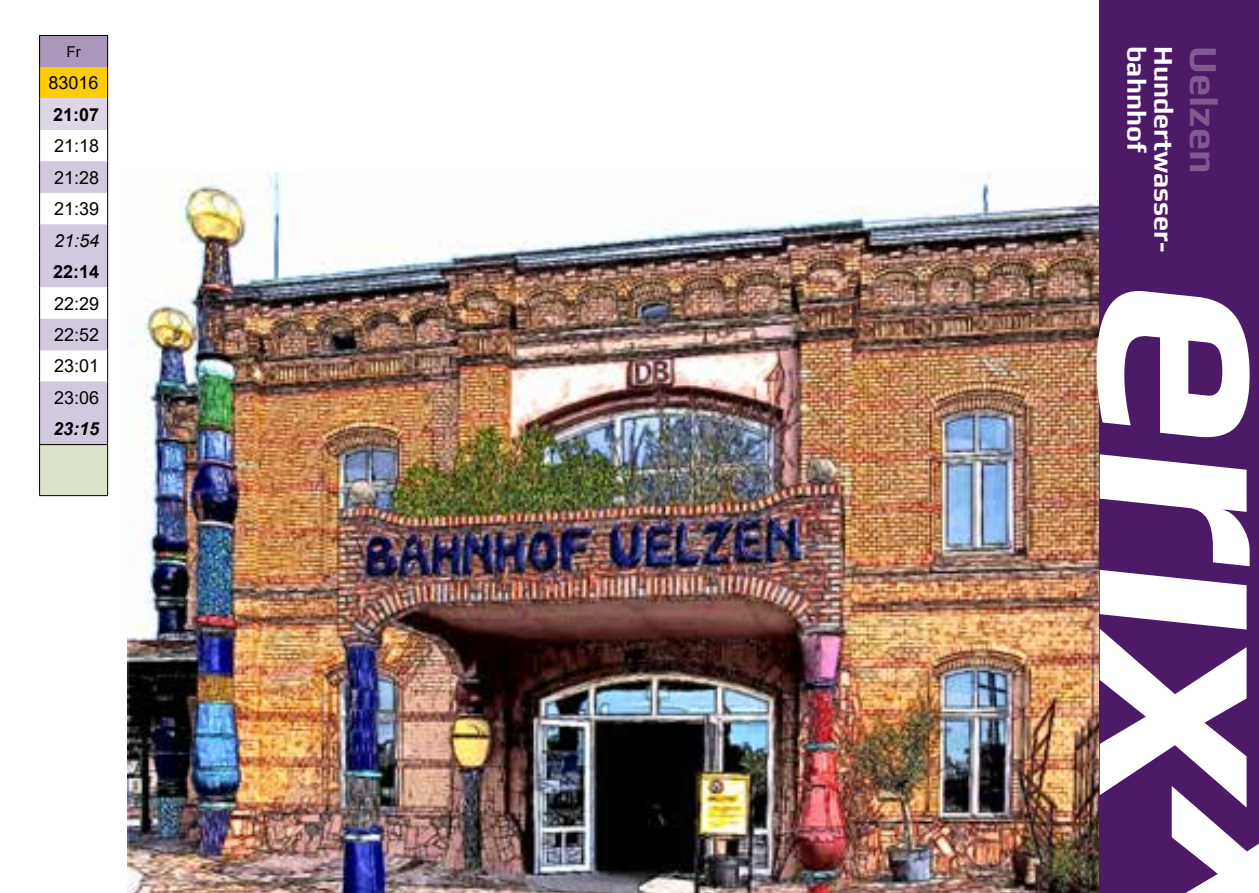
<style>
.page{position:relative;width:1259px;height:893px;background:#fff}
.page>*{position:absolute;margin:0;border:0;box-sizing:border-box;transform-origin:0 0}
.t1{font:700 39.9px "Play";color:#7f5b92}
.t2{font:700 27px "Play";color:#fff}
.t3{font:18px/31.5px "Arial";color:#000;text-align:justify}
.t4{font:700 18px "Arial";color:#000}
.t5{font:italic 18px "Arial";color:#000}
.t6{font:italic 700 18px "Arial";color:#000}
.t7{font:15px "Arial";color:#000}
</style>
<div class="page">
<img style="left:128px;top:173px;width:971px;height:720px">
<div style="left:40px;top:36px;width:68px;height:31px;background:#ab96bc"></div>
<div style="left:40px;top:67px;width:68px;height:31px;background:#ffcd00"></div>
<div style="left:40px;top:98px;width:68px;height:32px;background:#ddd6e7"></div>
<svg style="left:40px;top:161px;width:67px;height:283px"></svg>
<div style="left:40px;top:350px;width:68px;height:32px;background:#fff"></div>
<div style="left:40px;top:445px;width:68px;height:51px;background:#dbe3cd"></div>
<hr style="left:39px;top:35px;width:69px;height:1px;background:#000">
<hr style="left:39px;top:36px;width:1px;height:31px;background:#000">
<hr style="left:107px;top:36px;width:1px;height:31px;background:#000">
<hr style="left:39px;top:67px;width:1px;height:31px;background:#000">
<hr style="left:107px;top:67px;width:1px;height:31px;background:#000">
<hr style="left:39px;top:98px;width:1px;height:32px;background:#000">
<hr style="left:107px;top:98px;width:1px;height:32px;background:#000">
<hr style="left:39px;top:130px;width:1px;height:31px;background:#000">
<hr style="left:107px;top:130px;width:1px;height:31px;background:#000">
<hr style="left:39px;top:161px;width:1px;height:32px;background:#000">
<hr style="left:107px;top:161px;width:1px;height:32px;background:#000">
<hr style="left:39px;top:193px;width:1px;height:31px;background:#000">
<hr style="left:107px;top:193px;width:1px;height:31px;background:#000">
<hr style="left:39px;top:224px;width:1px;height:32px;background:#000">
<hr style="left:107px;top:224px;width:1px;height:32px;background:#000">
<hr style="left:39px;top:256px;width:1px;height:31px;background:#000">
<hr style="left:107px;top:256px;width:1px;height:31px;background:#000">
<hr style="left:39px;top:287px;width:1px;height:32px;background:#000">
<hr style="left:107px;top:287px;width:1px;height:32px;background:#000">
<hr style="left:39px;top:319px;width:1px;height:31px;background:#000">
<hr style="left:107px;top:319px;width:1px;height:31px;background:#000">
<hr style="left:39px;top:350px;width:1px;height:32px;background:#000">
<hr style="left:39px;top:382px;width:1px;height:31px;background:#000">
<hr style="left:39px;top:413px;width:1px;height:31px;background:#000">
<hr style="left:107px;top:413px;width:1px;height:31px;background:#000">
<hr style="left:39px;top:444px;width:69px;height:1px;background:#000">
<hr style="left:39px;top:445px;width:1px;height:50px;background:#000">
<hr style="left:107px;top:445px;width:1px;height:50px;background:#000">
<hr style="left:39px;top:495px;width:69px;height:1px;background:#000">
<hr style="left:40px;top:350px;width:67px;height:1px;background:#dadada">
<hr style="left:40px;top:381px;width:67px;height:1px;background:#dadada">
<hr style="left:107px;top:350px;width:1px;height:32px;background:#000">
<hr style="left:107px;top:382px;width:1px;height:31px;background:#000">
<div style="left:1099px;top:0;width:160px;height:893px;background:#4d1a67"></div>
<svg style="left:1171px;top:808px;width:88px;height:85px"></svg>
<svg style="left:1096px;top:288px;width:154px;height:520px;fill:#fff"></svg>
<p class="t7" style="left:67px;top:41px;width:16px">Fr</p>
<p class="t3" style="left:49px;top:67px;width:52px">83016</p>
<p class="t4" style="left:53px;top:102px;width:48px">21:07</p>
<p class="t3" style="left:54px;top:130px;width:47px">21:18<br>21:28<br>21:39</p>
<p class="t5" style="left:54px;top:229px;width:47px">21:54</p>
<p class="t4" style="left:53px;top:259px;width:48px">22:14</p>
<p class="t3" style="left:54px;top:287px;width:47px">22:29<br>22:52<br>23:01<br>23:06</p>
<p class="t6" style="left:53px;top:417px;width:48px">23:15</p>
<h2 class="t2" style="left:1152px;top:46px;width:108px;rotate:90deg">bahnhof</h2>
<h2 class="t2" style="left:1179px;top:46px;width:208px;rotate:90deg">Hundertwasser-</h2>
<h1 class="t1" style="left:1227px;top:46px;width:129px;rotate:90deg">Uelzen</h1>
</div>
